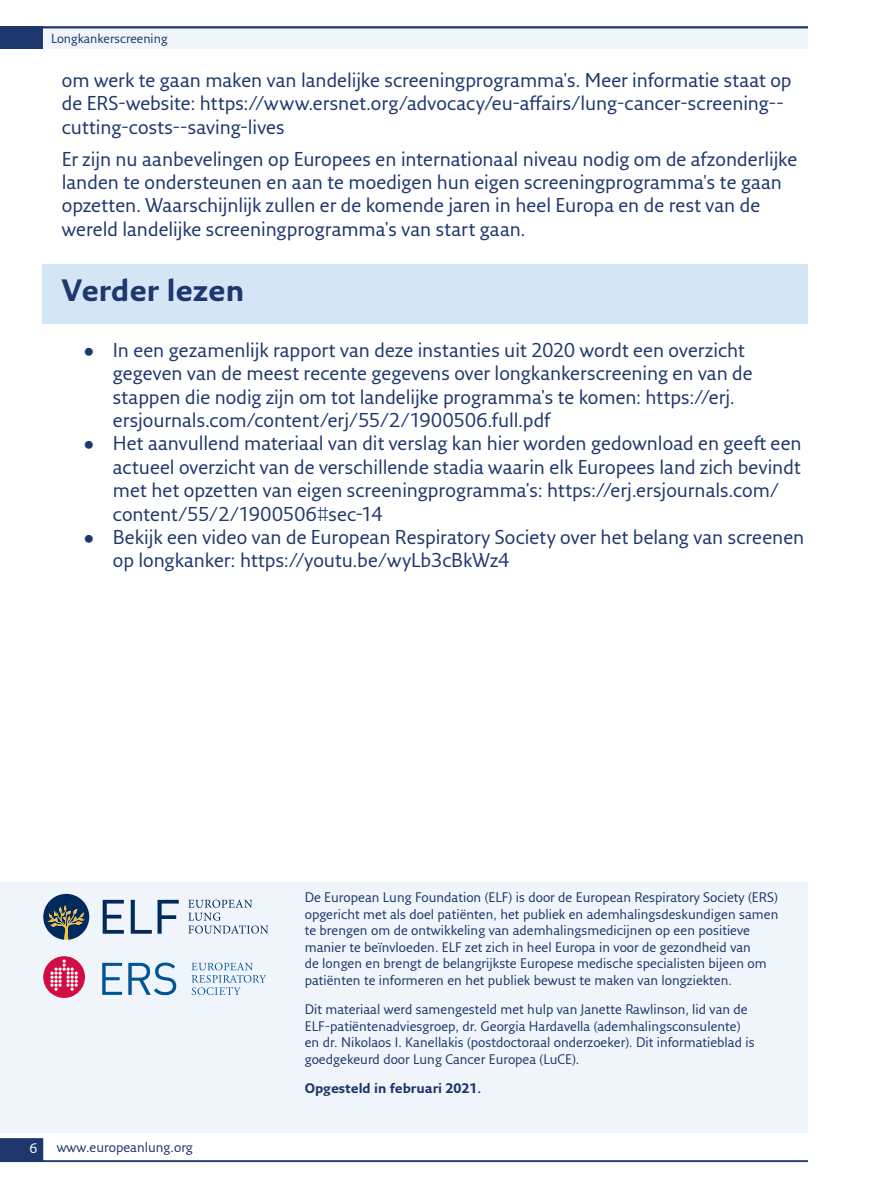
<style>
.page{position:relative;width:893px;height:1191px;background:#fff}
.page>*{position:absolute;margin:0;border:0;box-sizing:border-box;transform-origin:0 0}
.t1{font:700 30px "Fresco Sans Pro";color:#1e376d}
.t2{font:19.5px/23.4px "Fresco Sans Pro";color:#1f386c}
.H___B-head{font:19.5px/23.4px "Fresco Sans Pro";color:#1e376d}
.Running_foot_left{font:13.5px/16.5px "Fresco Sans Pro";color:#1e376d}
.t3{font:700 13.5px "Fresco Sans Pro";color:#1e376d}
.Folio_left{font:13.5px "Fresco Sans Pro";color:#fff}
.Running_head_left{font:12.75px "Fresco Sans Pro";color:#1e376d}
</style>
<div class="page">
<div style="left:0;top:881px;width:808px;height:251px;background:#eff5fb"></div>
<svg style="left:103px;top:900px;width:21px;height:33px"></svg>
<svg style="left:131px;top:900px;width:21px;height:33px"></svg>
<svg style="left:158px;top:900px;width:21px;height:33px"></svg>
<svg style="left:188px;top:899px;width:80px;height:34px"></svg>
<svg style="left:43px;top:894px;width:46px;height:46px"></svg>
<svg style="left:191px;top:962px;width:75px;height:33px"></svg>
<svg style="left:102px;top:962px;width:20px;height:33px"></svg>
<div style="left:43px;top:956px;width:42px;height:42px;background:#d20d44;border-radius:50%"></div>
<svg style="left:50px;top:959px;width:28px;height:31px"></svg>
<svg style="left:128px;top:962px;width:48px;height:33px"></svg>
<svg style="left:0;top:1138px;width:43px;height:22px"></svg>
<hr style="left:0;top:1160px;width:808px;height:2px;background:#1e376d">
<div style="left:43px;top:264px;width:765px;height:59px;background:#d4e5f5"></div>
<div style="left:0;top:26px;width:808px;height:23px;background:#eff5fb"></div>
<div style="left:0;top:26px;width:43px;height:23px;background:#1e376d"></div>
<hr style="left:0;top:26px;width:808px;height:2px;background:#1e376d">
<p class="Running_head_left" style="left:51px;top:30px;width:118px">Longkankerscreening</p>
<p class="H___B-head" style="left:62px;top:68px;width:731px">om werk te gaan maken van landelijke screeningprogramma's. Meer informatie staat op de ERS-website: https://www.ersnet.org/advocacy/eu-affairs/lung-cancer-screening-- cutting-costs--saving-lives</p>
<p class="H___B-head" style="left:62px;top:147px;width:737px">Er zijn nu aanbevelingen op Europees en internationaal niveau nodig om de afzonderlijke landen te ondersteunen en aan te moedigen hun eigen screeningprogramma's te gaan opzetten. Waarschijnlijk zullen er de komende jaren in heel Europa en de rest van de wereld landelijke screeningprogramma's van start gaan.</p>
<p class="t1" style="left:62px;top:272px;width:184px">Verder lezen</p>
<p class="t2" style="left:113px;top:338px;width:641px;text-indent:-30px">• In een gezamenlijk rapport van deze instanties uit 2020 wordt een overzicht gegeven van de meest recente gegevens over longkankerscreening en van de stappen die nodig zijn om tot landelijke programma's te komen: https://erj. ersjournals.com/content/erj/55/2/1900506.full.pdf</p>
<p class="t2" style="left:113px;top:431px;width:690px;text-indent:-30px">• Het aanvullend materiaal van dit verslag kan hier worden gedownload en geeft een actueel overzicht van de verschillende stadia waarin elk Europees land zich bevindt met het opzetten van eigen screeningprogramma's: https://erj.ersjournals.com/ content/55/2/1900506#sec-14</p>
<p class="t2" style="left:113px;top:525px;width:693px;text-indent:-30px">• Bekijk een video van de European Respiratory Society over het belang van screenen op longkanker: https://youtu.be/wyLb3cBkWz4</p>
<p class="Folio_left" style="left:29px;top:1139px;width:10px">6</p>
<p class="Running_foot_left" style="left:57px;top:1138px;width:138px">www.europeanlung.org</p>
<p class="Running_foot_left" style="left:305px;top:889px;width:475px">De European Lung Foundation (ELF) is door de European Respiratory Society (ERS) opgericht met als doel patiënten, het publiek en ademhalingsdeskundigen samen te brengen om de ontwikkeling van ademhalingsmedicijnen op een positieve manier te beïnvloeden. ELF zet zich in heel Europa in voor de gezondheid van<br>de longen en brengt de belangrijkste Europese medische specialisten bijeen om patiënten te informeren en het publiek bewust te maken van longziekten.</p>
<p class="Running_foot_left" style="left:305px;top:1000px;width:451px">Dit materiaal werd samengesteld met hulp van Janette Rawlinson, lid van de ELF-patiëntenadviesgroep, dr. Georgia Hardavella (ademhalingsconsulente) en dr. Nikolaos I. Kanellakis (postdoctoraal onderzoeker). Dit informatieblad is goedgekeurd door Lung Cancer Europea (LuCE).</p>
<p class="t3" style="left:305px;top:1079px;width:178px">Opgesteld in februari 2021.</p>
</div>
